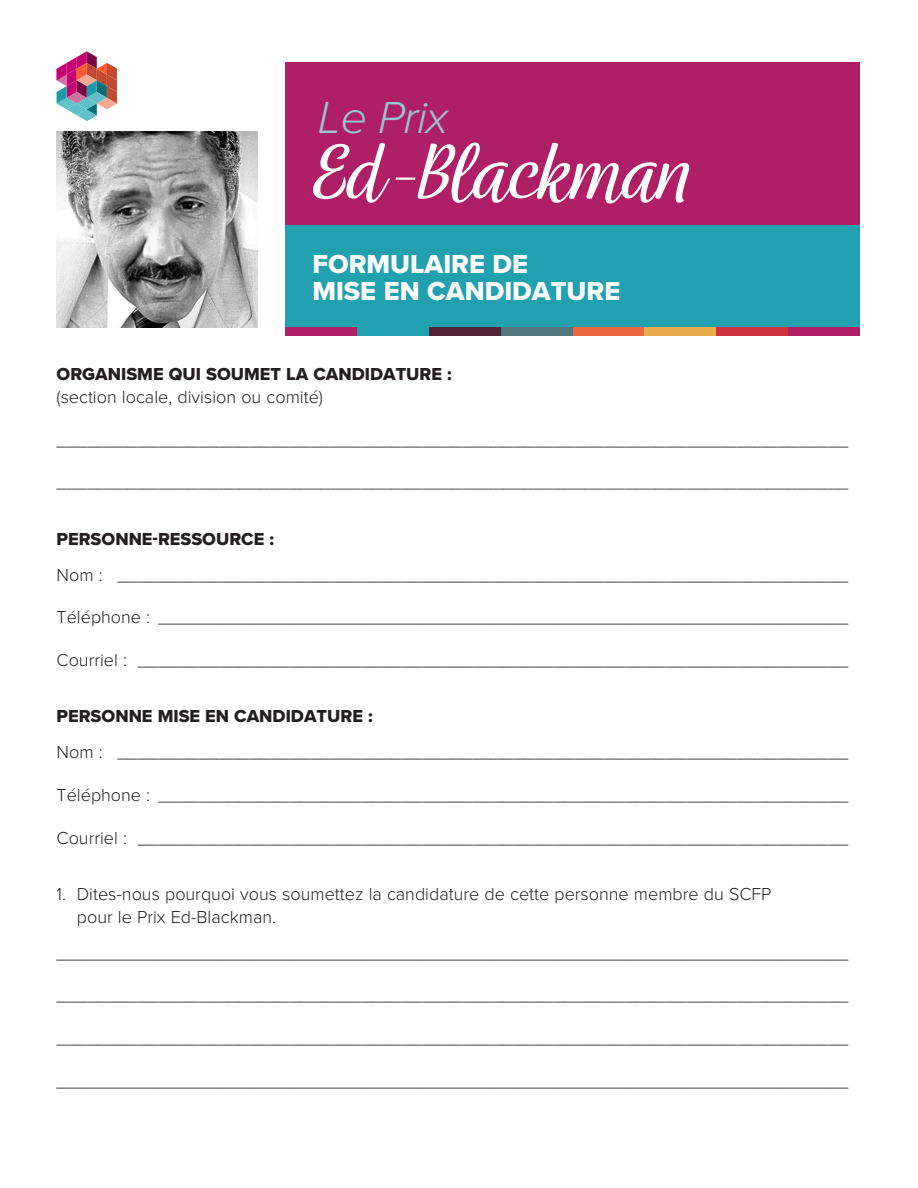
<style>
.page{position:relative;width:918px;height:1188px;background:#fff}
.page>*{position:absolute;margin:0;border:0;box-sizing:border-box;transform-origin:0 0}
.t1{font:italic 90px "Wreath";color:#fff}
.t2{font:italic 300 46.5px "Proxima Nova";letter-spacing:-.025em;color:#98c7d2}
.t3{font:27px/27px "Proxima Nova Extrabld";color:#fff}
.t4{font:300 18px/22.5px "Proxima Nova";color:#231f20}
.t5{font:18px/22.5px "Proxima Nova Extrabld";color:#231f20}
.s1{font-family:"Proxima Nova";font-weight:300}
</style>
<div class="page">
<img style="left:57px;top:132px;width:200px;height:195px">
<div style="left:285px;top:225px;width:575px;height:111px;background:#21a0b0"></div>
<div style="left:285px;top:62px;width:575px;height:163px;background:#af1f66"></div>
<div style="left:285px;top:327px;width:72px;height:9px;background:#af1f66"></div>
<div style="left:429px;top:327px;width:72px;height:9px;background:#532336"></div>
<div style="left:501px;top:327px;width:72px;height:9px;background:#52777a"></div>
<div style="left:573px;top:327px;width:71px;height:9px;background:#ec6740"></div>
<div style="left:644px;top:327px;width:72px;height:9px;background:#eaab4c"></div>
<div style="left:716px;top:327px;width:72px;height:9px;background:#cd323f"></div>
<div style="left:788px;top:327px;width:72px;height:9px;background:#af1f66"></div>
<svg style="left:57px;top:51px;width:60px;height:70px"></svg>
<p class="t2" style="left:318px;top:83px;width:132px">Le Prix</p>
<p class="t1" style="left:308px;top:119px;width:408px">Ed -Blackman</p>
<p class="t3" style="left:312px;top:250px;width:309px">FORMULAIRE DE<br>MISE EN CANDIDATURE</p>
<p class="t5" style="left:57px;top:363px;width:397px">ORGANISME QUI SOUMET LA CANDIDATURE : <span class="s1">(section locale, division ou comité)</span></p>
<p class="t4" style="left:57px;top:427px;width:793px">______________________________________________________________________________</p>
<p class="t4" style="left:57px;top:470px;width:793px">______________________________________________________________________________</p>
<p class="t5" style="left:57px;top:527px;width:219px">PERSONNE-RESSOURCE :</p>
<p class="t4" style="left:57px;top:562px;width:793px">Nom : ________________________________________________________________________</p>
<p class="t4" style="left:57px;top:605px;width:793px">Téléphone : ____________________________________________________________________</p>
<p class="t4" style="left:57px;top:648px;width:793px">Courriel : ______________________________________________________________________</p>
<p class="t5" style="left:57px;top:705px;width:318px">PERSONNE MISE EN CANDIDATURE :</p>
<p class="t4" style="left:57px;top:740px;width:793px">Nom : ________________________________________________________________________</p>
<p class="t4" style="left:57px;top:783px;width:793px">Téléphone : ____________________________________________________________________</p>
<p class="t4" style="left:57px;top:826px;width:793px">Courriel : ______________________________________________________________________</p>
<p class="t4" style="left:77px;top:882px;width:696px;text-indent:-20px">1. Dites-nous pourquoi vous soumettez la candidature de cette personne membre du SCFP pour le Prix Ed-Blackman.</p>
<p class="t4" style="left:57px;top:940px;width:793px">______________________________________________________________________________</p>
<p class="t4" style="left:57px;top:983px;width:793px">______________________________________________________________________________</p>
<p class="t4" style="left:57px;top:1026px;width:793px">______________________________________________________________________________</p>
<p class="t4" style="left:57px;top:1069px;width:793px">______________________________________________________________________________</p>
</div>
